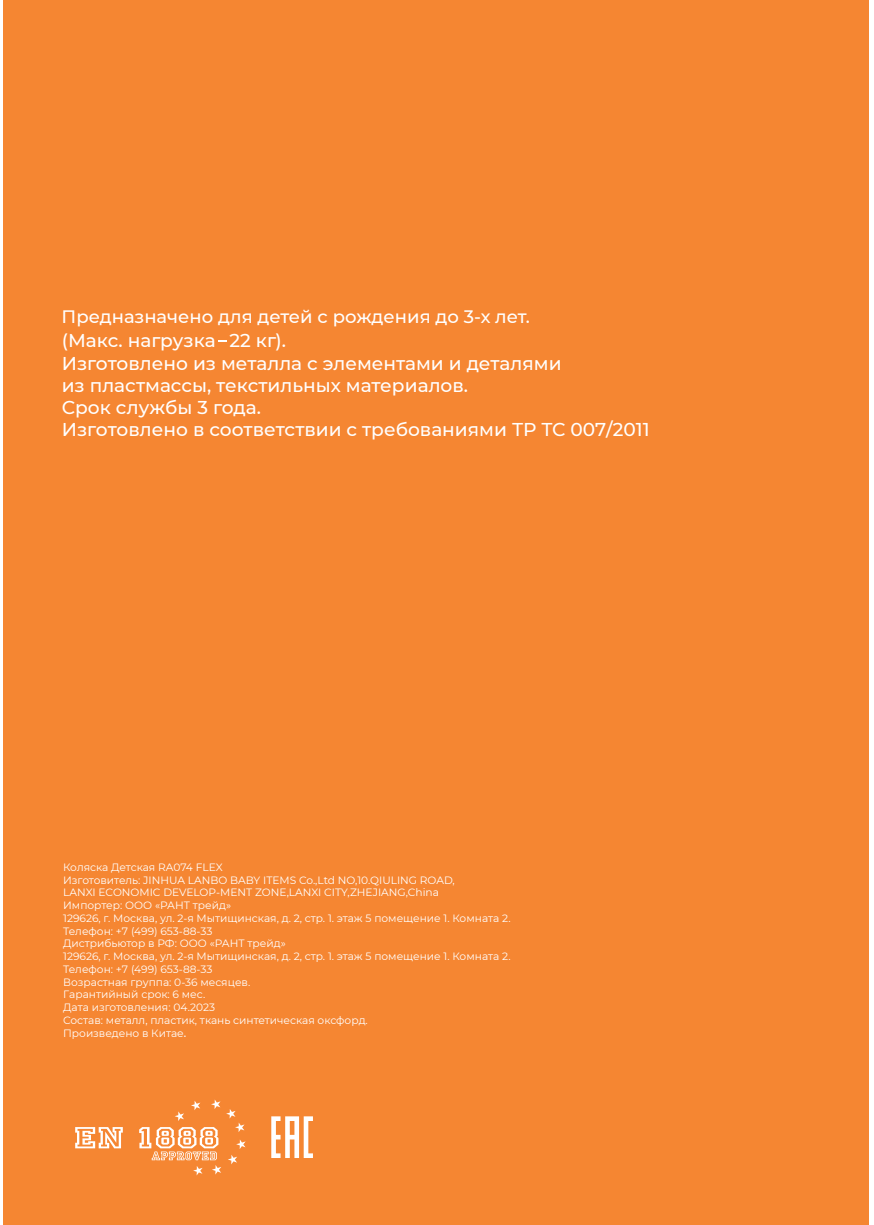
<style>
.page{position:relative;width:874px;height:1225px;background:#fff}
.page>*{position:absolute;margin:0;border:0;box-sizing:border-box;transform-origin:0 0}
.t1{font:500 18.6px/22.2px "Montserrat";color:#fff}
.t2{font:500 18px "Montserrat";color:#fff}
.t3{font:10.6px/12.8px "Montserrat";color:#fff}
.s1{font-weight:500}
</style>
<div class="page">
<div style="left:3px;top:0;width:865px;height:1225px;background:#f58632"></div>
<svg style="left:75px;top:1099px;width:170px;height:76px"></svg>
<svg style="left:271px;top:1116px;width:42px;height:42px"></svg>
<h2 class="t2" style="left:62px;top:304px;width:469px">Предназначено для детей с рождения до 3-х лет.</h2>
<h1 class="t1" style="left:62px;top:329px;width:589px">(Макс. нагрузка 22 кг).<br>Изготовлено из металла с элементами и деталями<br>из пластмассы, текстильных материалов.<br>Срок службы 3 года.<br>Изготовлено в соответствии с требованиями ТР ТС 007/2011</h1>
<p class="t3" style="left:63px;top:860px;width:448px">Коляска Детская RA074 FLEX<br>Изготовитель: JINHUA LANBO BABY ITEMS Co.,Ltd NO,10.QIULING ROAD,<br>LANXI ECONOMIC DEVELOP-MENT ZONE,LANXI CITY,ZHEJIANG,China<br>Импортер: ООО «РАНТ трейд»<br>129626, г. Москва, ул. 2-я Мытищинская, д. 2, стр. 1. этаж 5 помещение 1. Комната 2.<br>Телефон: +7 (499) 653-88-33<br>Дистрибьютор в РФ: ООО «РАНТ трейд»<br>129626, г. Москва, ул. 2-я Мытищинская, д. 2, стр. 1. этаж 5 помещение 1. Комната 2.<br>Телефон: +7 (499) 653-88-33<br>Возрастная группа: 0-36 месяцев.<br>Гарантийный срок: 6 мес.<br>Дата изготовления: 04.2023<br>Состав: металл, пластик, ткань синтетическая оксфорд.<br>Произведено в Китае<span class="s1">.</span></p>
</div>
